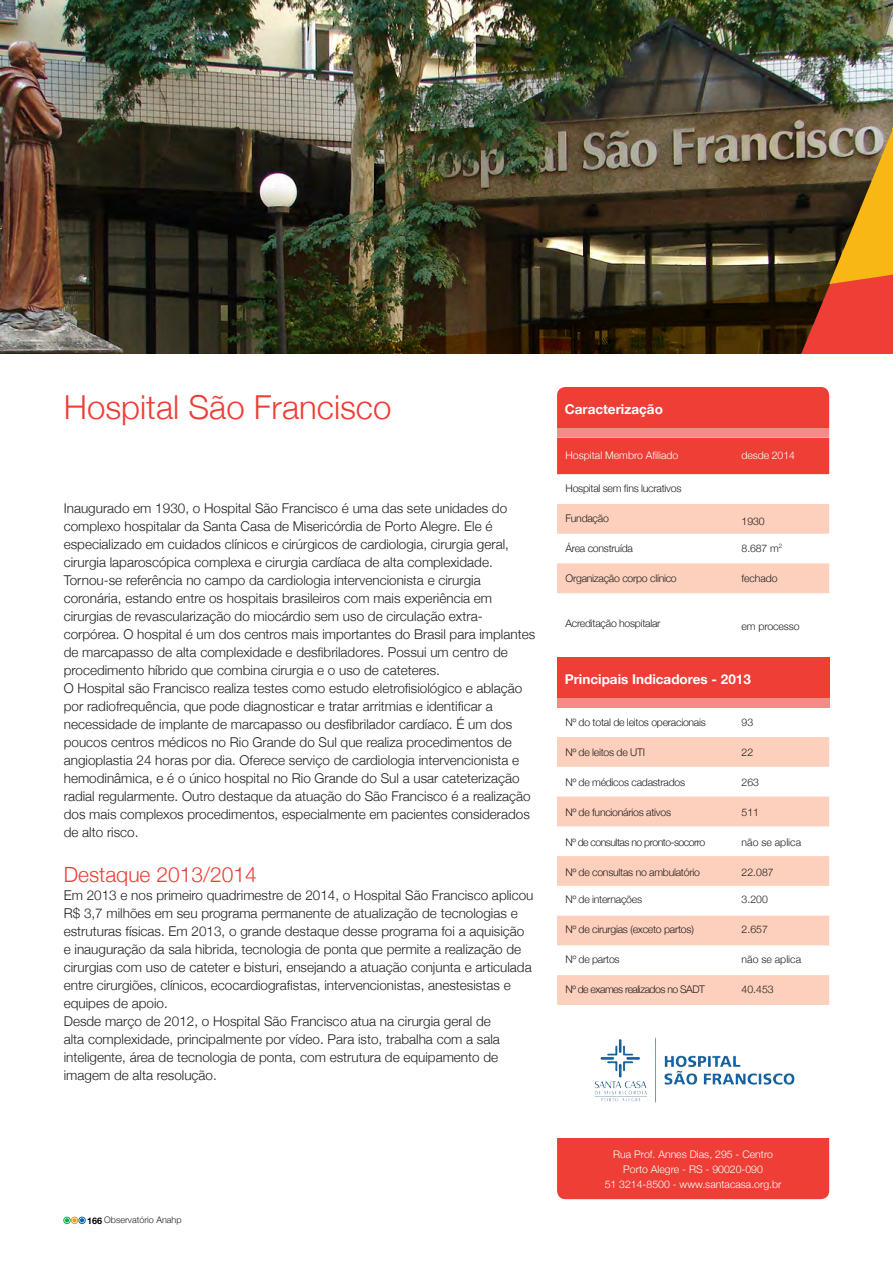
<style>
.page{position:relative;width:893px;height:1263px;background:#fff}
.page>*{position:absolute;margin:0;border:0;box-sizing:border-box;transform-origin:0 0}
._02_titulo_abres{font:300 33px "Helvetica Neue";color:#ee3e35}
._04_texto_corrido{font:300 21px "Helvetica Neue";color:#ee3e35}
._04_texto_corrido-2{font:300 13.5px/18px "Helvetica Neue";color:#231f20}
._04_texto_corrido-3{font:700 13.5px "Helvetica Neue";color:#fff}
._08_texto_tabela_hos{font:300 10.5px "Helvetica Neue";letter-spacing:-.025em;color:#231f20}
._04_texto_corrido-4{font:300 10.5px "Helvetica Neue";letter-spacing:-.025em;color:#231f20}
._26_Endereços_Hospit{font:300 10.5px "Helvetica Neue";color:#fff}
._08_texto_tabela_hos-2{font:300 10.5px "Helvetica Neue";letter-spacing:-.05em;color:#231f20}
._09_texto_tabela_hos{font:300 10.5px "Helvetica Neue";color:#231f20}
._04_texto_corrido-5{font:300 10.5px "Helvetica Neue";color:#fff}
.t1{font:300 9px "Helvetica Neue";color:#231f20}
.s1{font-weight:700;color:#000}
</style>
<div class="page">
<img style="left:0;top:0;width:829px;height:284px">
<img style="left:358px;top:221px;width:471px;height:63px">
<img style="left:0;top:284px;width:829px;height:70px">
<div style="left:557px;top:504px;width:272px;height:30px;background:#fcd0bc"></div>
<div style="left:557px;top:563px;width:272px;height:30px;background:#fcd0bc"></div>
<svg style="left:557px;top:737px;width:272px;height:268px;fill:#fcd0bc"></svg>
<div style="left:557px;top:387px;width:272px;height:87px;background:#ee3e35"></div>
<div style="left:557px;top:657px;width:272px;height:50px;background:#ee3e35"></div>
<div style="left:557px;top:1138px;width:272px;height:61px;background:#ee3e35"></div>
<div style="left:557px;top:428px;width:272px;height:9px;background:#f28c87"></div>
<div style="left:557px;top:698px;width:272px;height:9px;background:#f28c87"></div>
<img style="left:594px;top:1037px;width:201px;height:66px">
<img style="left:829px;top:0;width:64px;height:354px">
<div style="left:64px;top:1217px;width:6px;height:7px;border:1px solid #0cae4c;border-radius:50%"></div>
<div style="left:79px;top:1217px;width:6px;height:7px;border:1px solid #0166b3;border-radius:50%"></div>
<div style="left:71px;top:1217px;width:7px;height:7px;border:1px solid #eba020;border-radius:50%"></div>
<svg style="left:64px;top:1217px;width:21px;height:6px"></svg>
<p class="_02_titulo_abres" style="left:64px;top:380px;width:329px">Hospital São Francisco</p>
<p class="_04_texto_corrido-2" style="left:64px;top:499px;width:473px">Inaugurado em 1930, o Hospital São Francisco é uma das sete unidades do complexo hospitalar da Santa Casa de Misericórdia de Porto Alegre. Ele é especializado em cuidados clínicos e cirúrgicos de cardiologia, cirurgia geral, cirurgia laparoscópica complexa e cirurgia cardíaca de alta complexidade.<br>Tornou-se referência no campo da cardiologia intervencionista e cirurgia coronária, estando entre os hospitais brasileiros com mais experiência em cirurgias de revascularização do miocárdio sem uso de circulação extra&shy;corpórea. O hospital é um dos centros mais importantes do Brasil para implantes de marcapasso de alta complexidade e desfibriladores. Possui um centro de procedimento híbrido que combina cirurgia e o uso de cateteres.</p>
<p class="_04_texto_corrido-2" style="left:64px;top:679px;width:468px">O Hospital são Francisco realiza testes como estudo eletrofisiológico e ablação por radiofrequência, que pode diagnosticar e tratar arritmias e identificar a necessidade de implante de marcapasso ou desfibrilador cardíaco. É um dos poucos centros médicos no Rio Grande do Sul que realiza procedimentos de angioplastia 24 horas por dia. Oferece serviço de cardiologia intervencionista e hemodinâmica, e é o único hospital no Rio Grande do Sul a usar cateterização radial regularmente. Outro destaque da atuação do São Francisco é a realização dos mais complexos procedimentos, especialmente em pacientes considerados de alto risco.</p>
<p class="_04_texto_corrido" style="left:64px;top:858px;width:194px">Destaque 2013/2014</p>
<p class="_04_texto_corrido-2" style="left:64px;top:886px;width:471px">Em 2013 e nos primeiro quadrimestre de 2014, o Hospital São Francisco aplicou R$ 3,7 milhões em seu programa permanente de atualização de tecnologias e estruturas físicas. Em 2013, o grande destaque desse programa foi a aquisição e inauguração da sala hibrida, tecnologia de ponta que permite a realização de cirurgias com uso de cateter e bisturi, ensejando a atuação conjunta e articulada entre cirurgiões, clínicos, ecocardiografistas, intervencionistas, anestesistas e equipes de apoio.</p>
<p class="_04_texto_corrido-2" style="left:64px;top:1012px;width:438px">Desde março de 2012, o Hospital São Francisco atua na cirurgia geral de alta complexidade, principalmente por vídeo. Para isto, trabalha com a sala inteligente, área de tecnologia de ponta, com estrutura de equipamento de imagem de alta resolução.</p>
<p class="t1" style="left:87px;top:1213px;width:96px"><span class="s1">166</span> Observatório Anahp</p>
<p class="_04_texto_corrido-3" style="left:565px;top:399px;width:100px">Caracterização</p>
<p class="_04_texto_corrido-5" style="left:566px;top:446px;width:114px">Hospital Membro Afiliado</p>
<p class="_04_texto_corrido-5" style="left:742px;top:446px;width:55px">desde 2014</p>
<p class="_04_texto_corrido-4" style="left:566px;top:479px;width:117px">Hospital sem fins lucrativos</p>
<p class="_04_texto_corrido-4" style="left:566px;top:509px;width:45px">Fundação</p>
<p class="_04_texto_corrido-4" style="left:742px;top:512px;width:25px">1930</p>
<p class="_04_texto_corrido-4" style="left:566px;top:539px;width:69px">Área construída</p>
<p class="_04_texto_corrido-4" style="left:742px;top:539px;width:42px">8.687 m<sup>2</sup></p>
<p class="_04_texto_corrido-4" style="left:566px;top:569px;width:113px">Organização corpo clínico</p>
<p class="_04_texto_corrido-4" style="left:742px;top:569px;width:37px">fechado</p>
<p class="_04_texto_corrido-4" style="left:566px;top:614px;width:97px">Acreditação hospitalar</p>
<p class="_04_texto_corrido-4" style="left:742px;top:617px;width:59px">em processo</p>
<p class="_04_texto_corrido-3" style="left:565px;top:669px;width:188px">Principais Indicadores - 2013</p>
<p class="_08_texto_tabela_hos" style="left:566px;top:713px;width:142px">Nº do total de leitos operacionais</p>
<p class="_09_texto_tabela_hos" style="left:742px;top:713px;width:13px">93</p>
<p class="_08_texto_tabela_hos" style="left:566px;top:743px;width:81px">Nº de leitos de UTI</p>
<p class="_09_texto_tabela_hos" style="left:742px;top:743px;width:13px">22</p>
<p class="_08_texto_tabela_hos" style="left:566px;top:773px;width:121px">Nº de médicos cadastrados</p>
<p class="_09_texto_tabela_hos" style="left:742px;top:773px;width:19px">263</p>
<p class="_08_texto_tabela_hos" style="left:566px;top:803px;width:107px">Nº de funcionários ativos</p>
<p class="_09_texto_tabela_hos" style="left:742px;top:803px;width:19px">511</p>
<p class="_08_texto_tabela_hos-2" style="left:566px;top:833px;width:141px">Nº de consultas no pronto-socorro</p>
<p class="_09_texto_tabela_hos" style="left:742px;top:833px;width:61px">não se aplica</p>
<p class="_08_texto_tabela_hos" style="left:566px;top:863px;width:136px">Nº de consultas no ambulatório</p>
<p class="_09_texto_tabela_hos" style="left:742px;top:863px;width:34px">22.087</p>
<p class="_08_texto_tabela_hos" style="left:566px;top:890px;width:78px">Nº de internações</p>
<p class="_09_texto_tabela_hos" style="left:742px;top:890px;width:28px">3.200</p>
<p class="_08_texto_tabela_hos" style="left:566px;top:920px;width:130px">Nº de cirurgias (exceto partos)</p>
<p class="_09_texto_tabela_hos" style="left:742px;top:920px;width:28px">2.657</p>
<p class="_08_texto_tabela_hos" style="left:566px;top:950px;width:56px">Nº de partos</p>
<p class="_09_texto_tabela_hos" style="left:742px;top:950px;width:61px">não se aplica</p>
<p class="_08_texto_tabela_hos-2" style="left:566px;top:980px;width:141px">Nº de exames realizados no SADT</p>
<p class="_09_texto_tabela_hos" style="left:742px;top:980px;width:34px">40.453</p>
<p class="_26_Endereços_Hospit" style="left:613px;top:1145px;width:161px">Rua Prof. Annes Dias, 295 - Centro</p>
<p class="_26_Endereços_Hospit" style="left:623px;top:1160px;width:141px">Porto Alegre - RS - 90020-090</p>
<p class="_26_Endereços_Hospit" style="left:605px;top:1175px;width:178px">51 3214-8500 - www.santacasa.org.br</p>
</div>
